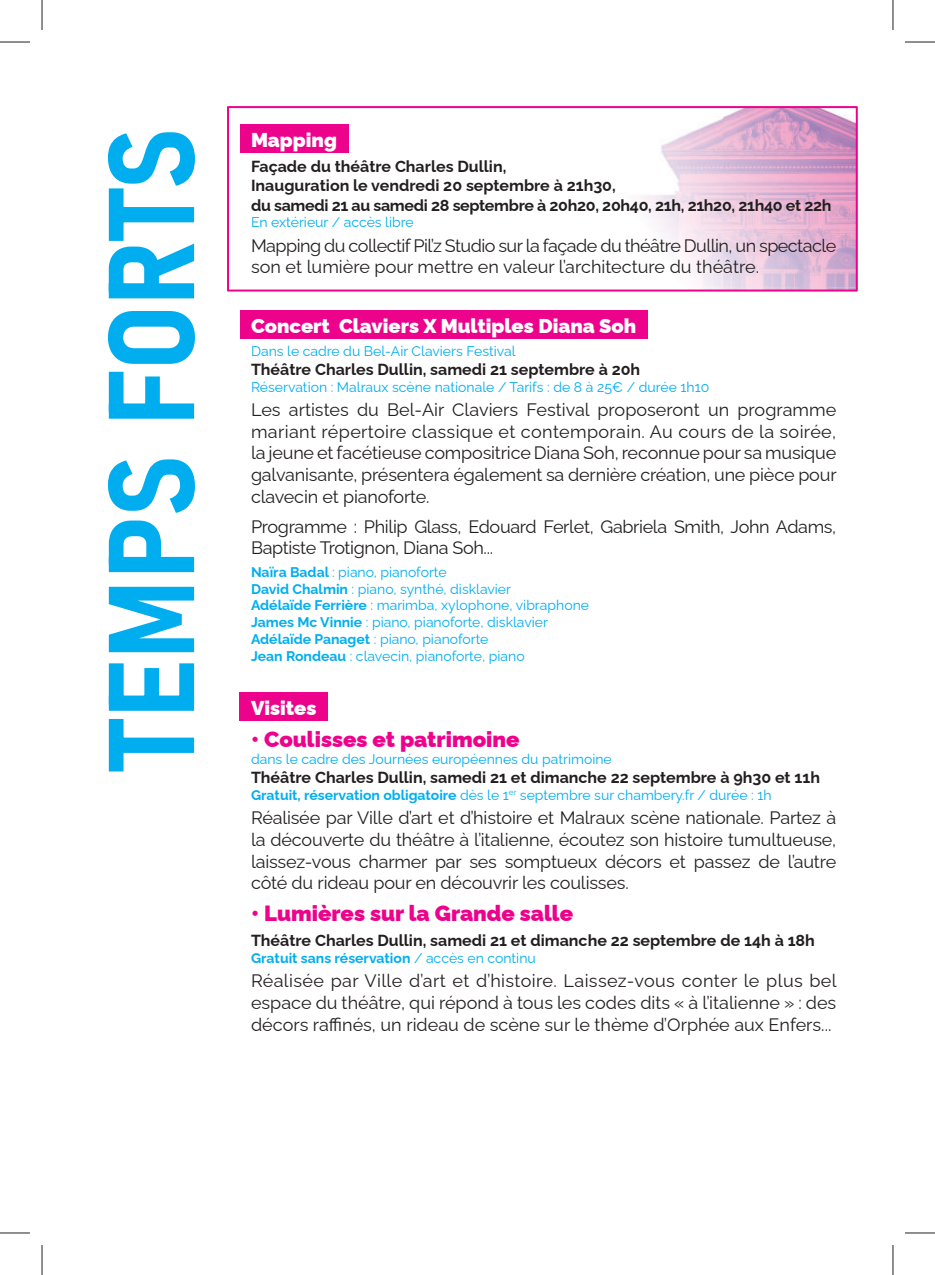
<style>
.page{position:relative;width:935px;height:1275px;background:#fff}
.page>*{position:absolute;margin:0;border:0;box-sizing:border-box;transform-origin:0 0}
.t1{font:700 semi-condensed 120px "Bahnschrift";color:#00aeef}
.t2{font:900 22px "Raleway";color:#ed028c}
.t3{font:900 20px "Raleway";color:#fff}
.t4{font:18px/21.6px "Raleway";letter-spacing:-.01em;color:#231f20;text-align:justify}
.t5{font:18px/21.6px "Raleway";letter-spacing:-.03em;color:#231f20}
.t6{font:700 16px/19.2px "Raleway";color:#231f20}
.t7{font:14px/16.8px "Raleway";color:#00aeef}
.t8{font:700 14px "Raleway";color:#00aeef}
.s1{font-weight:700}
.s2{font-weight:400}
</style>
<div class="page">
<svg style="left:227px;top:106px;width:630px;height:185px"></svg>
<div style="left:240px;top:125px;width:108px;height:28px;background:#ed028c"></div>
<div style="left:240px;top:311px;width:407px;height:28px;background:#ed028c"></div>
<div style="left:240px;top:692px;width:88px;height:28px;background:#ed028c"></div>
<hr style="left:0;top:42px;width:30px;height:1px;background:#231f20">
<hr style="left:904px;top:42px;width:30px;height:1px;background:#231f20">
<hr style="left:0;top:1232px;width:30px;height:1px;background:#231f20">
<hr style="left:904px;top:1232px;width:30px;height:1px;background:#231f20">
<hr style="left:42px;top:0;width:1px;height:30px;background:#231f20">
<hr style="left:42px;top:1245px;width:1px;height:30px;background:#231f20">
<hr style="left:892px;top:0;width:1px;height:30px;background:#231f20">
<hr style="left:892px;top:1245px;width:1px;height:30px;background:#231f20">
<h1 class="t1" style="left:75px;top:770px;width:644px;rotate:-90deg">TEMPS FORTS</h1>
<p class="t3" style="left:251px;top:128px;width:87px">Mapping</p>
<p class="t6" style="left:251px;top:157px;width:582px">Façade du théâtre Charles Dullin,<br>Inauguration le vendredi 20 septembre à 21h30,<br>du samedi 21 au samedi 28 septembre à 20h20, 20h40, 21h, 21h20, 21h40 et 22h</p>
<p class="t7" style="left:251px;top:214px;width:164px">En extérieur / accès libre</p>
<p class="t5" style="left:251px;top:235px;width:586px">Mapping du collectif Pil’z Studio sur la façade du théâtre Dullin, un spectacle son et lumière pour mettre en valeur l’architecture du théâtre.</p>
<p class="t3" style="left:251px;top:314px;width:387px">Concert Claviers X Multiples Diana Soh</p>
<p class="t7" style="left:251px;top:342px;width:266px">Dans le cadre du Bel-Air Claviers Festival</p>
<p class="t6" style="left:251px;top:360px;width:390px">Théâtre Charles Dullin, samedi 21 septembre à 20h</p>
<p class="t7" style="left:251px;top:378px;width:459px">Réservation : Malraux scène nationale / Tarifs : de 8 à 25€ / durée 1h10</p>
<p class="t4" style="left:251px;top:399px;width:587px">Les artistes du Bel-Air Claviers Festival proposeront un programme mariant répertoire classique et contemporain. Au cours de la soirée, la jeune et facétieuse compositrice Diana Soh, reconnue pour sa musique galvanisante, présentera également sa dernière création, une pièce pour clavecin et pianoforte.</p>
<p class="t4" style="left:251px;top:515px;width:586px">Programme : Philip Glass, Edouard Ferlet, Gabriela Smith, John Adams,<br>Baptiste Trotignon, Diana Soh...</p>
<p class="t7" style="left:251px;top:563px;width:339px"><span class="s1">Naïra Badal</span> : piano, pianoforte<br><span class="s1">David Chalmin</span> : piano, synthé, disklavier<br><span class="s1">Adélaïde Ferrière</span> : marimba, xylophone, vibraphone <span class="s1">James Mc Vinnie</span> : piano, pianoforte, disklavier <span class="s1">Adélaïde Panaget</span> : piano, pianoforte<br><span class="s1">Jean Rondeau</span> : clavecin, pianoforte, piano</p>
<p class="t3" style="left:251px;top:696px;width:67px">Visites</p>
<p class="t2" style="left:251px;top:726px;width:270px">• Coulisses et patrimoine</p>
<p class="t7" style="left:251px;top:750px;width:362px">dans le cadre des Journées européennes du patrimoine</p>
<p class="t6" style="left:251px;top:768px;width:570px">Théâtre Charles Dullin, samedi 21 et dimanche 22 septembre à 9h30 et 11h</p>
<p class="t7" style="left:251px;top:786px;width:522px"><span class="s1">Gratuit, réservation obligatoire</span> dès le 1<sup>er</sup> septembre sur chambery.fr / durée : 1h</p>
<p class="t4" style="left:251px;top:807px;width:586px">Réalisée par Ville d’art et d’histoire et Malraux scène nationale. Partez à la découverte du théâtre à l’italienne, écoutez son histoire tumultueuse, laissez-vous charmer par ses somptueux décors et passez de l’autre côté du rideau pour en découvrir les coulisses.</p>
<p class="t2" style="left:251px;top:900px;width:323px">• Lumières sur la Grande salle</p>
<p class="t6" style="left:251px;top:931px;width:565px">Théâtre Charles Dullin, samedi 21 et dimanche 22 septembre de 14h à 18h</p>
<p class="t8" style="left:251px;top:949px;width:286px">Gratuit sans réservation <span class="s2">/ accès en continu</span></p>
<p class="t4" style="left:251px;top:970px;width:587px">Réalisée par Ville d’art et d’histoire. Laissez-vous conter le plus bel espace du théâtre, qui répond à tous les codes dits « à l’italienne » : des décors raffinés, un rideau de scène sur le thème d’Orphée aux Enfers...</p>
</div>
